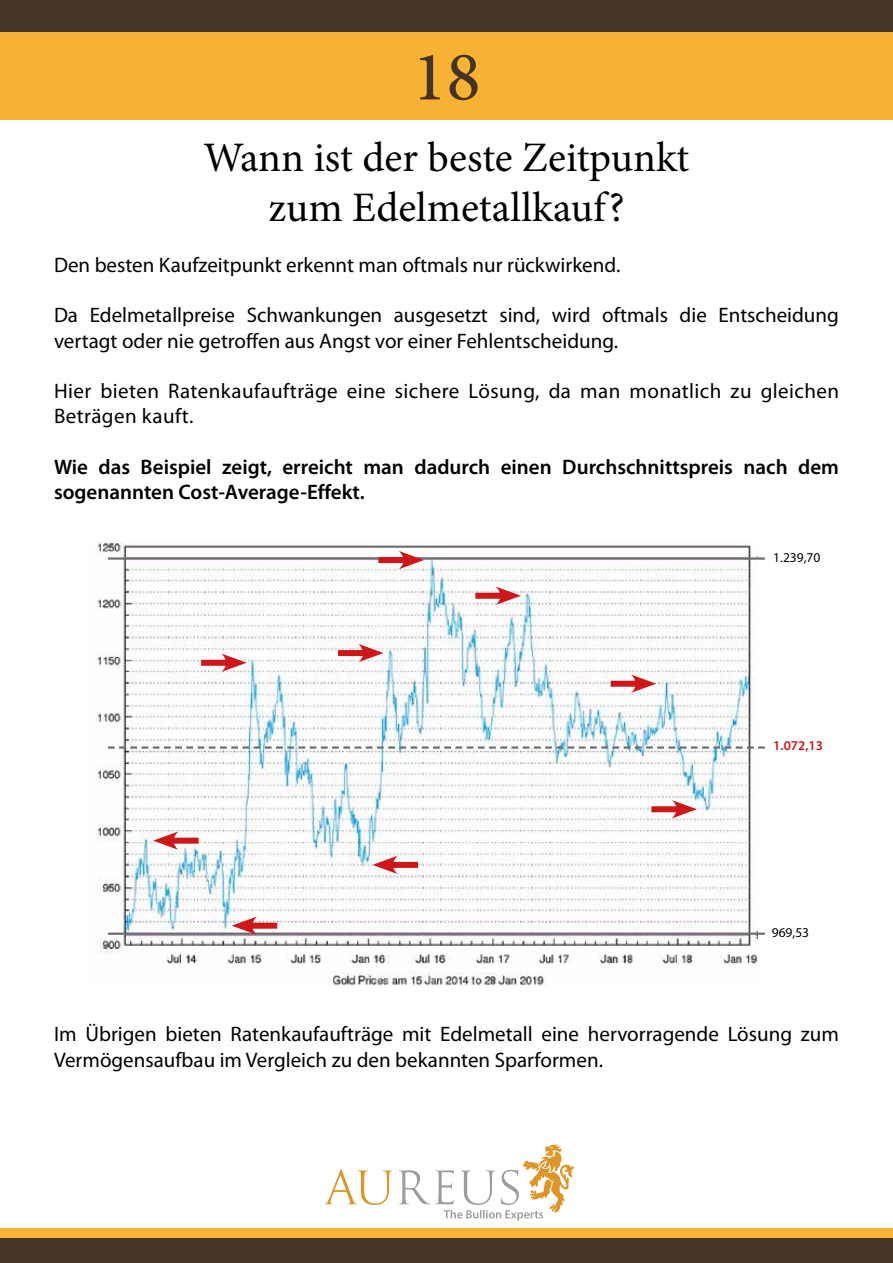
<style>
.page{position:relative;width:893px;height:1263px;background:#fff}
.page>*{position:absolute;margin:0;border:0;box-sizing:border-box;transform-origin:0 0}
.t1{font:500 70.5px "Minion Pro";color:#453425}
.t2{font:42px/50.4px "Minion Pro";color:#000;text-align:center}
.t3{font:21px/25.2px "Myriad Pro";color:#000}
.t4{font:600 21px/25.2px "Myriad Pro";color:#000}
.t5{font:21px/25.2px "Myriad Pro";letter-spacing:.02em;color:#000}
.t6{font:13.5px "Myriad Pro";color:#000}
.t7{font:600 13.5px "Myriad Pro";color:#cd1719}
</style>
<div class="page">
<img style="left:97px;top:541px;width:661px;height:445px">
<div style="left:0;top:1228px;width:893px;height:20px;background:#f9b234"></div>
<div style="left:0;top:0;width:893px;height:119px;background:#f9b234"></div>
<div style="left:0;top:1239px;width:893px;height:24px;background:#453425"></div>
<div style="left:0;top:0;width:893px;height:32px;background:#453425"></div>
<div style="left:475px;top:593px;width:31px;height:6px;background:#cd1719"></div>
<svg style="left:496px;top:587px;width:25px;height:18px"></svg>
<div style="left:651px;top:806px;width:31px;height:6px;background:#cd1719"></div>
<svg style="left:672px;top:800px;width:25px;height:18px"></svg>
<div style="left:611px;top:681px;width:30px;height:6px;background:#cd1719"></div>
<svg style="left:631px;top:674px;width:25px;height:19px"></svg>
<div style="left:338px;top:650px;width:31px;height:6px;background:#cd1719"></div>
<svg style="left:358px;top:644px;width:26px;height:18px"></svg>
<div style="left:201px;top:660px;width:31px;height:6px;background:#cd1719"></div>
<svg style="left:221px;top:654px;width:26px;height:18px"></svg>
<svg style="left:108px;top:746px;width:657px;height:3px"></svg>
<hr style="left:108px;top:932px;width:657px;height:3px;background:#706f6f">
<hr style="left:108px;top:557px;width:657px;height:3px;background:#706f6f">
<div style="left:387px;top:862px;width:31px;height:6px;background:#cd1719"></div>
<svg style="left:372px;top:856px;width:26px;height:18px"></svg>
<div style="left:168px;top:838px;width:31px;height:6px;background:#cd1719"></div>
<svg style="left:153px;top:831px;width:25px;height:19px"></svg>
<div style="left:247px;top:923px;width:30px;height:6px;background:#cd1719"></div>
<svg style="left:232px;top:916px;width:25px;height:19px"></svg>
<div style="left:378px;top:557px;width:31px;height:6px;background:#cd1719"></div>
<svg style="left:399px;top:551px;width:25px;height:18px"></svg>
<svg style="left:325px;top:1169px;width:67px;height:36px"></svg>
<svg style="left:399px;top:1144px;width:175px;height:77px"></svg>
<h1 class="t1" style="left:412px;top:29px;width:70px">18</h1>
<h2 class="t2" style="left:204px;top:132px;width:487px">Wann ist der beste Zeitpunkt zum Edelmetallkauf?</h2>
<p class="t3" style="left:54px;top:252px;width:568px">Den besten Kaufzeitpunkt erkennt man oftmals nur rückwirkend.</p>
<p class="t3" style="left:54px;top:302px;width:786px">Da Edelmetallpreise Schwankungen ausgesetzt sind, wird oftmals die Entscheidung vertagt oder nie getroffen aus Angst vor einer Fehlentscheidung.</p>
<p class="t5" style="left:54px;top:378px;width:786px">Hier bieten Ratenkaufaufträge eine sichere Lösung, da man monatlich zu gleichen<br>Beträgen kauft.</p>
<p class="t4" style="left:54px;top:453px;width:786px">Wie das Beispiel zeigt, erreicht man dadurch einen Durchschnittspreis nach dem sogenannten Cost-Average-Effekt.</p>
<p class="t6" style="left:773px;top:549px;width:49px">1.239,70</p>
<p class="t7" style="left:773px;top:737px;width:51px">1.072,13</p>
<p class="t6" style="left:772px;top:924px;width:39px">969,53</p>
<p class="t3" style="left:54px;top:1021px;width:786px">Im Übrigen bieten Ratenkaufaufträge mit Edelmetall eine hervorragende Lösung zum<br>Vermögensaufbau im Vergleich zu den bekannten Sparformen.</p>
</div>
